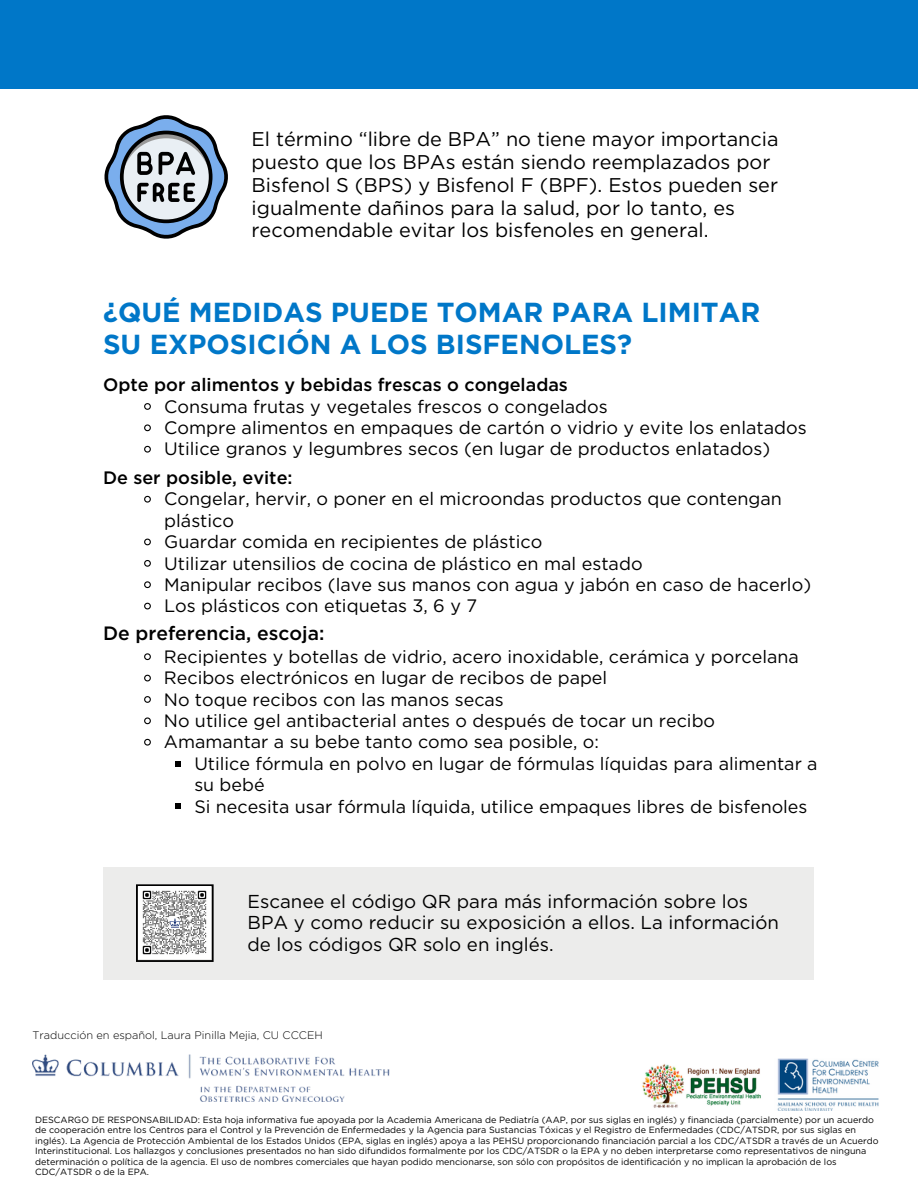
<style>
.page{position:relative;width:918px;height:1188px;background:#fff}
.page>*{position:absolute;margin:0;border:0;box-sizing:border-box;transform-origin:0 0}
.t1{font:700 27.45px/32.5px "Gotham";color:#0077c8}
.t2{font:19.8px/23px "Gotham";color:#000}
.t3{font:500 19.35px "Gotham";color:#000}
.t4{font:18.75px/21.3px "Gotham";color:#000}
.t5{font:18px/21.3px "Gotham";color:#000}
.t6{font:500 18px "Gotham";color:#000}
.t7{font:17.85px/21.3px "Gotham";color:#000}
.t8{font:300 10.95px "Gotham";color:#000}
.t9{font:9px/10.5px "Gotham";color:#000}
</style>
<div class="page">
<div style="left:0;top:0;width:918px;height:89px;background:#0077c8"></div>
<svg style="left:104px;top:115px;width:124px;height:124px"></svg>
<svg style="left:144px;top:495px;width:7px;height:8px"></svg>
<svg style="left:144px;top:538px;width:7px;height:8px"></svg>
<svg style="left:144px;top:560px;width:7px;height:7px"></svg>
<svg style="left:144px;top:581px;width:7px;height:8px"></svg>
<svg style="left:144px;top:602px;width:7px;height:8px"></svg>
<svg style="left:144px;top:653px;width:7px;height:8px"></svg>
<svg style="left:144px;top:674px;width:7px;height:8px"></svg>
<svg style="left:144px;top:696px;width:7px;height:7px"></svg>
<svg style="left:144px;top:717px;width:7px;height:8px"></svg>
<svg style="left:144px;top:738px;width:7px;height:8px"></svg>
<svg style="left:175px;top:761px;width:6px;height:5px"></svg>
<svg style="left:175px;top:804px;width:6px;height:5px"></svg>
<svg style="left:144px;top:403px;width:7px;height:7px"></svg>
<svg style="left:144px;top:424px;width:7px;height:8px"></svg>
<svg style="left:144px;top:445px;width:7px;height:8px"></svg>
<div style="left:103px;top:867px;width:710px;height:113px;background:#ececeb"></div>
<svg style="left:136px;top:884px;width:78px;height:78px"></svg>
<img style="left:642px;top:1064px;width:119px;height:44px">
<img style="left:777px;top:1059px;width:102px;height:52px">
<img style="left:32px;top:1055px;width:357px;height:47px">
<p class="t2" style="left:252px;top:127px;width:528px">El término “libre de BPA” no tiene mayor importancia puesto que los BPAs están siendo reemplazados por Bisfenol S (BPS) y Bisfenol F (BPF). Estos pueden ser igualmente dañinos para la salud, por lo tanto, es recomendable evitar los bisfenoles en general.</p>
<h3 class="t1" style="left:103px;top:296px;width:659px">¿QUÉ MEDIDAS PUEDE TOMAR PARA LIMITAR<br>SU EXPOSICIÓN A LOS BISFENOLES?</h3>
<p class="t6" style="left:103px;top:374px;width:466px">Opte por alimentos y bebidas frescas o congeladas</p>
<p class="t5" style="left:164px;top:396px;width:445px">Consuma frutas y vegetales frescos o congelados</p>
<p class="t5" style="left:164px;top:417px;width:644px">Compre alimentos en empaques de cartón o vidrio y evite los enlatados</p>
<p class="t5" style="left:164px;top:438px;width:608px">Utilice granos y legumbres secos (en lugar de productos enlatados)</p>
<h1 class="t6" style="left:103px;top:467px;width:191px">De ser posible, evite:</h1>
<h2 class="t5" style="left:164px;top:488px;width:619px">Congelar, hervir, o poner en el microondas productos que contengan plástico</h2>
<p class="t5" style="left:164px;top:531px;width:380px">Guardar comida en recipientes de plástico</p>
<p class="t5" style="left:164px;top:552px;width:480px">Utilizar utensilios de cocina de plástico en mal estado</p>
<p class="t5" style="left:164px;top:574px;width:648px">Manipular recibos (lave sus manos con agua y jabón en caso de hacerlo)</p>
<h2 class="t5" style="left:164px;top:595px;width:314px">Los plásticos con etiquetas 3, 6 y 7</h2>
<p class="t3" style="left:103px;top:622px;width:223px">De preferencia, escoja:</p>
<p class="t7" style="left:164px;top:646px;width:636px">Recipientes y botellas de vidrio, acero inoxidable, cerámica y porcelana</p>
<p class="t7" style="left:164px;top:667px;width:445px">Recibos electrónicos en lugar de recibos de papel</p>
<p class="t7" style="left:164px;top:689px;width:341px">No toque recibos con las manos secas</p>
<p class="t7" style="left:164px;top:710px;width:553px">No utilice gel antibacterial antes o después de tocar un recibo</p>
<h2 class="t7" style="left:164px;top:731px;width:437px">Amamantar a su bebe tanto como sea posible, o:</h2>
<p class="t7" style="left:194px;top:753px;width:625px">Utilice fórmula en polvo en lugar de fórmulas líquidas para alimentar a su bebé</p>
<p class="t7" style="left:194px;top:795px;width:615px">Si necesita usar fórmula líquida, utilice empaques libres de bisfenoles</p>
<p class="t4" style="left:248px;top:891px;width:533px">Escanee el código QR para más información sobre los<br>BPA y como reducir su exposición a ellos. La información de los códigos QR solo en inglés.</p>
<p class="t8" style="left:32px;top:1029px;width:292px">Traducción en español, Laura Pinilla Mejia, CU CCCEH</p>
<p class="t9" style="left:35px;top:1114px;width:845px">DESCARGO DE RESPONSABILIDAD: Esta hoja informativa fue apoyada por la Academia Americana de Pediatría (AAP, por sus siglas en inglés) y financiada (parcialmente) por un acuerdo de cooperación entre los Centros para el Control y la Prevención de Enfermedades y la Agencia para Sustancias Tóxicas y el Registro de Enfermedades (CDC/ATSDR, por sus siglas en inglés). La Agencia de Protección Ambiental de los Estados Unidos (EPA, siglas en inglés) apoya a las PEHSU proporcionando financiación parcial a los CDC/ATSDR a través de un Acuerdo Interinstitucional. Los hallazgos y conclusiones presentados no han sido difundidos formalmente por los CDC/ATSDR o la EPA y no deben interpretarse como representativos de ninguna determinación o política de la agencia. El uso de nombres comerciales que hayan podido mencionarse, son sólo con propósitos de identificación y no implican la aprobación de los CDC/ATSDR o de la EPA.</p>
</div>
